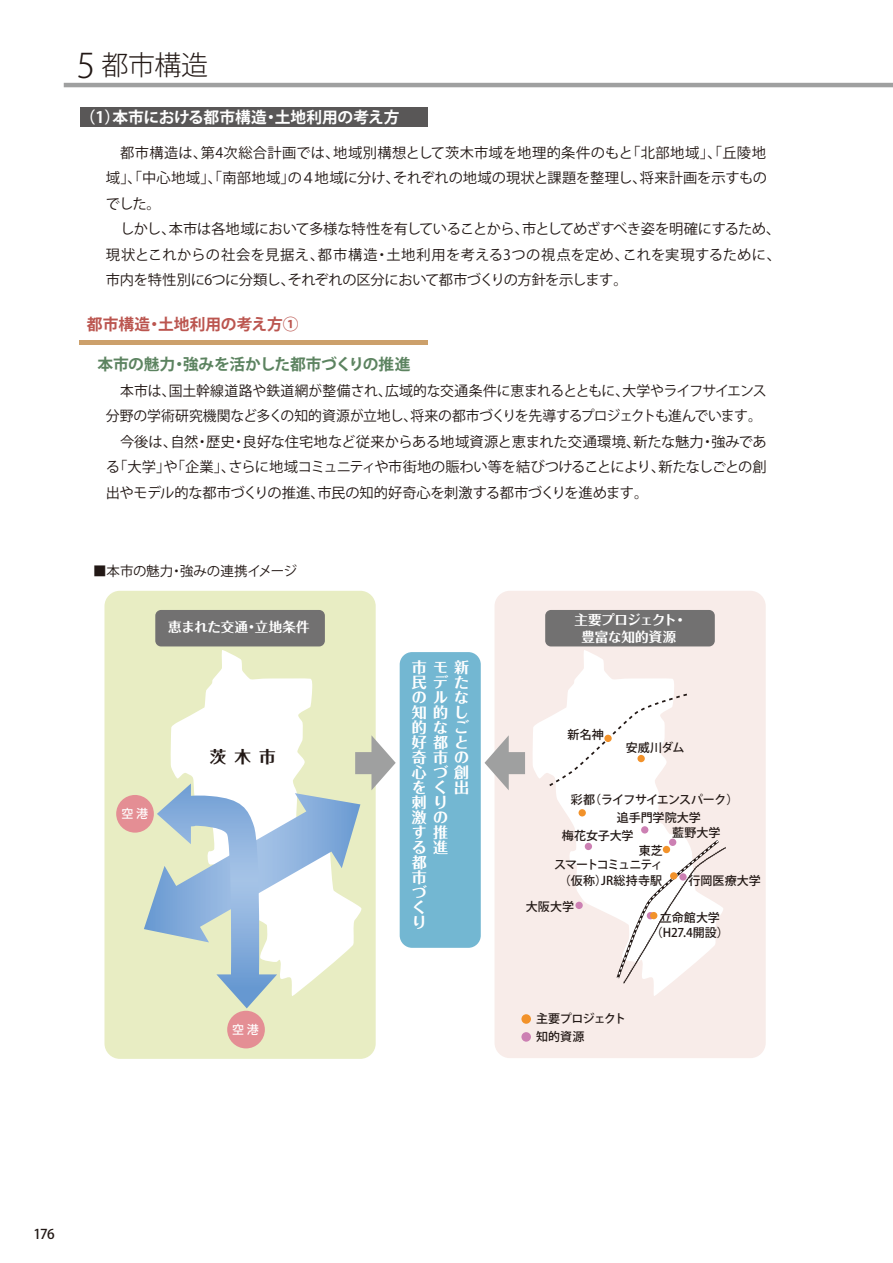
<style>
.page{position:relative;width:893px;height:1263px;background:#fff}
.page>*{position:absolute;margin:0;border:0;box-sizing:border-box;transform-origin:0 0}
.t1{font:300 27px "Koz Go Pro";color:#221815}
.t2{font:700 16.5px "Folk";color:#221815}
.t3{font:700 15.75px "Koz Go Pro";letter-spacing:-.01em;color:#fff}
.t4{font:700 15.75px "Koz Go Pro";letter-spacing:-.02em;color:#5c8360}
.t5{font:700 15.75px "Koz Go Pro";letter-spacing:-.005em;color:#bb554f}
.t6{font:700 15px/15px "Folk";color:#fff}
.t7{font:14.25px/25.5px "Koz Go Pro";letter-spacing:-.015em;color:#221815;text-align:justify}
.t8{font:14.25px "Koz Go Pro";letter-spacing:-.04em;color:#221815}
.t9{font:700 13.5px/16.5px "Folk";letter-spacing:-.01em;color:#fff;text-align:center}
.t10{font:13.5px "Koz Go Pro";letter-spacing:-.015em;color:#221815}
.t11{font:500 13.5px "Koz Go Pro";color:#221815}
.t12{font:500 12px/17.7px "Koz Go Pro";letter-spacing:-.005em;color:#221815}
.t13{font:500 12px "Koz Go Pro";letter-spacing:-.055em;color:#221815}
.t14{font:500 12px/13.5px "Koz Go Pro";letter-spacing:-.095em;color:#221815;text-align:right}
.t15{font:500 12px "Koz Go Pro";letter-spacing:.02em;color:#221815}
.t16{font:500 12px "Koz Go Pro";color:#fff}
.s1{font-size:33.75px}
</style>
<div class="page">
<div style="left:494px;top:591px;width:272px;height:467px;background:#f8ece9;border-radius:15px"></div>
<div style="left:79px;top:340px;width:349px;height:5px;background:#cca06b"></div>
<div style="left:545px;top:610px;width:170px;height:36px;background:#727171;border-radius:6px"></div>
<div style="left:104px;top:591px;width:272px;height:468px;background:#e8edc3;border-radius:15px"></div>
<svg style="left:484px;top:735px;width:41px;height:55px"></svg>
<div style="left:400px;top:652px;width:81px;height:296px;background:#73b7d2;border-radius:12px"></div>
<svg style="left:533px;top:650px;width:152px;height:346px"></svg>
<svg style="left:171px;top:650px;width:142px;height:85px;fill:#fff"></svg>
<svg style="left:546px;top:693px;width:141px;height:95px"></svg>
<svg style="left:615px;top:838px;width:111px;height:147px"></svg>
<div style="left:116px;top:795px;width:38px;height:38px;background:#e48e94;border-radius:50%"></div>
<div style="left:227px;top:1011px;width:38px;height:37px;background:#e48e94;border-radius:50%"></div>
<div style="left:604px;top:735px;width:8px;height:7px;background:#f2922a;border-radius:50%"></div>
<div style="left:637px;top:755px;width:8px;height:7px;background:#f2922a;border-radius:50%"></div>
<div style="left:579px;top:809px;width:7px;height:7px;background:#f2922a;border-radius:50%"></div>
<div style="left:641px;top:826px;width:7px;height:7px;background:#cc80b3;border-radius:50%"></div>
<div style="left:585px;top:843px;width:7px;height:7px;background:#cc80b3;border-radius:50%"></div>
<div style="left:669px;top:839px;width:7px;height:7px;background:#cc80b3;border-radius:50%"></div>
<div style="left:663px;top:846px;width:7px;height:7px;background:#f2922a;border-radius:50%"></div>
<div style="left:575px;top:902px;width:8px;height:7px;background:#cc80b3;border-radius:50%"></div>
<div style="left:521px;top:1032px;width:10px;height:10px;background:#cc80b3;border-radius:50%"></div>
<div style="left:521px;top:1014px;width:10px;height:10px;background:#f2922a;border-radius:50%"></div>
<svg style="left:647px;top:912px;width:7px;height:7px"></svg>
<div style="left:670px;top:872px;width:7px;height:7px;background:#f2922a;border-radius:50%"></div>
<div style="left:650px;top:912px;width:7px;height:7px;background:#f2922a;border-radius:50%"></div>
<div style="left:679px;top:873px;width:8px;height:7px;background:#cc80b3;border-radius:50%"></div>
<svg style="left:144px;top:735px;width:252px;height:273px"></svg>
<div style="left:155px;top:610px;width:170px;height:36px;background:#727171;border-radius:6px"></div>
<hr style="left:64px;top:83px;width:829px;height:4px;background:#9fa0a0">
<div style="left:80px;top:107px;width:348px;height:20px;background:#595757"></div>
<h1 class="t1" style="left:77px;top:48px;width:133px"><span class="s1">5</span> 都市構造</h1>
<p class="t3" style="left:80px;top:107px;width:321px">（1）本市における都市構造・土地利用の考え方</p>
<p class="t7" style="left:106px;top:140px;width:663px;text-indent:14px">都市構造は、第4次総合計画では、地域別構想として茨木市域を地理的条件のもと「北部地域」、「丘陵地域」、「中心地域」、「南部地域」の４地域に分け、それぞれの地域の現状と課題を整理し、将来計画を示すものでした。</p>
<p class="t7" style="left:106px;top:217px;width:677px;text-indent:14px">しかし、本市は各地域において多様な特性を有していることから、市としてめざすべき姿を明確にするため、現状とこれからの社会を見据え、都市構造・土地利用を考える3つの視点を定め、これを実現するために、市内を特性別に6つに分類し、それぞれの区分において都市づくりの方針を示します。</p>
<p class="t5" style="left:87px;top:314px;width:213px">都市構造・土地利用の考え方①</p>
<p class="t4" style="left:97px;top:354px;width:314px">本市の魅力・強みを活かした都市づくりの推進</p>
<p class="t7" style="left:120px;top:378px;width:648px">本市は、国土幹線道路や鉄道網が整備され、広域的な交通条件に恵まれるとともに、大学やライフサイエンス</p>
<p class="t7" style="left:106px;top:404px;width:657px">分野の学術研究機関など多くの知的資源が立地し、将来の都市づくりを先導するプロジェクトも進んでいます。</p>
<p class="t7" style="left:120px;top:429px;width:648px">今後は、自然・歴史・良好な住宅地など従来からある地域資源と恵まれた交通環境、新たな魅力・強みであ</p>
<p class="t8" style="left:106px;top:458px;width:662px">る「大学」や「企業」、さらに地域コミュニティや市街地の賑わい等を結びつけることにより、新たなしごとの創</p>
<p class="t7" style="left:106px;top:480px;width:544px">出やモデル的な都市づくりの推進、市民の知的好奇心を刺激する都市づくりを進めます。</p>
<p class="t10" style="left:93px;top:562px;width:205px">■本市の魅力・強みの連携イメージ</p>
<p class="t9" style="left:168px;top:618px;width:143px">恵まれた交通・立地条件</p>
<p class="t16" style="left:122px;top:806px;width:28px">空 港</p>
<p class="t2" style="left:210px;top:746px;width:68px">茨木市</p>
<p class="t16" style="left:232px;top:1022px;width:28px">空 港</p>
<p class="t6" style="left:412px;top:659px;width:58px">市モ<br>民デたの<br>知<br>的<br>好都と奇市の心づ創を<br>刺<br>激の<br>す<br>る<br>都<br>市<br>づ<br>く<br>り</p>
<p class="t6" style="left:454px;top:659px;width:16px">新</p>
<p class="t6" style="left:454px;top:704px;width:17px">しご</p>
<p class="t6" style="left:433px;top:689px;width:37px">ルな的<br>な</p>
<p class="t6" style="left:433px;top:779px;width:14px">くり</p>
<p class="t6" style="left:433px;top:824px;width:16px">推進</p>
<p class="t6" style="left:454px;top:779px;width:16px">出</p>
<p class="t9" style="left:574px;top:611px;width:114px">主要プロジェクト・豊富な知的資源</p>
<p class="t12" style="left:567px;top:726px;width:38px">新名神</p>
<p class="t12" style="left:626px;top:740px;width:60px">安威川ダム</p>
<p class="t13" style="left:571px;top:792px;width:169px">彩都（ライフサイエンスパーク）</p>
<p class="t12" style="left:562px;top:809px;width:140px;text-indent:55px">追手門学院大学梅花女子大学</p>
<p class="t12" style="left:672px;top:824px;width:50px">藍野大学</p>
<p class="t14" style="left:554px;top:844px;width:110px">東芝<br>スマートコミュニティ</p>
<p class="t15" style="left:559px;top:873px;width:105px">（仮称）JR総持寺駅</p>
<p class="t12" style="left:688px;top:873px;width:74px">行岡医療大学</p>
<p class="t12" style="left:651px;top:911px;width:80px;line-height:14.4px;text-align:center">立命館大学（H27.4開設）</p>
<p class="t12" style="left:526px;top:898px;width:50px">大阪大学</p>
<p class="t13" style="left:536px;top:1011px;width:92px">主要プロジェクト</p>
<p class="t12" style="left:536px;top:1028px;width:50px">知的資源</p>
<p class="t11" style="left:33px;top:1225px;width:23px">176</p>
</div>
